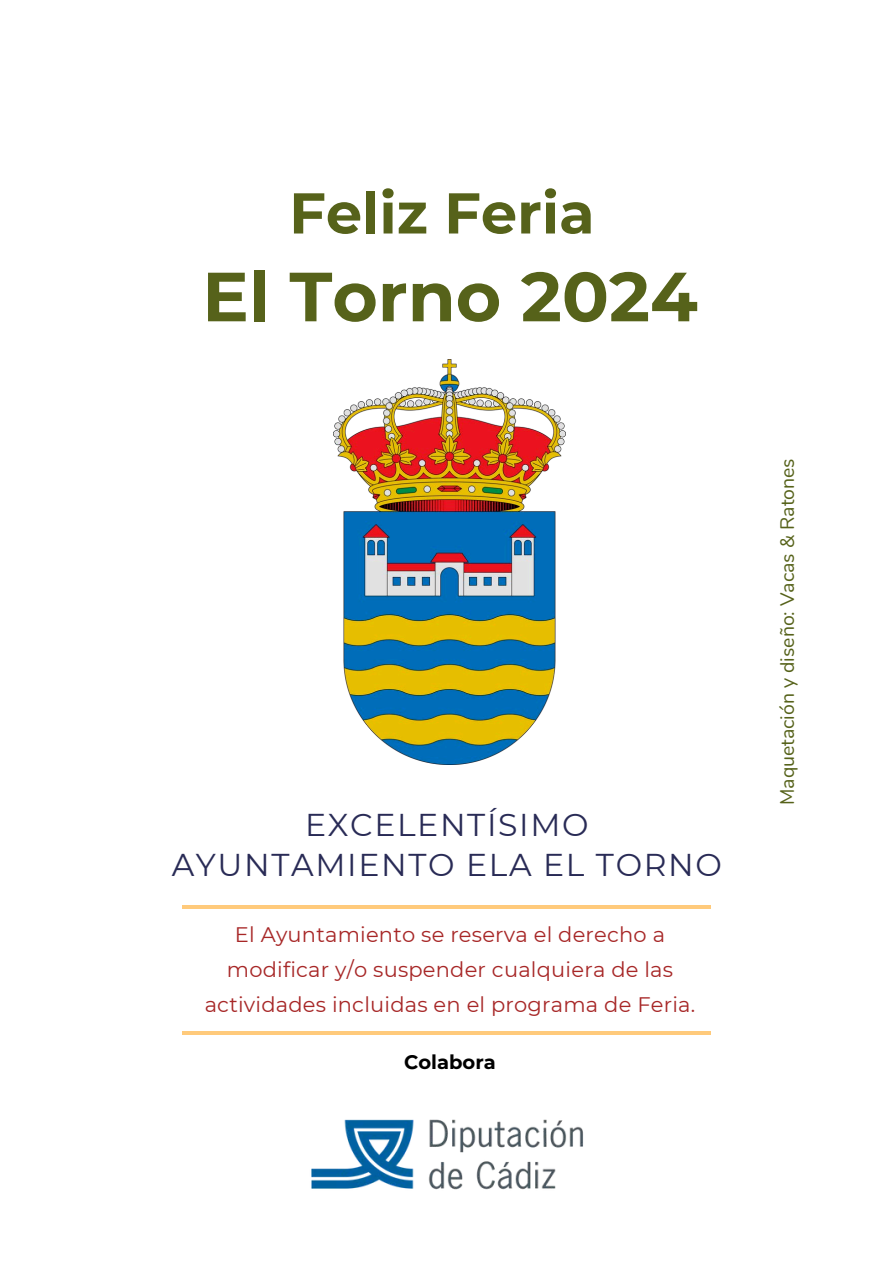
<style>
.page{position:relative;width:894px;height:1264px;background:#fff}
.page>*{position:absolute;margin:0;border:0;box-sizing:border-box;transform-origin:0 0}
.t1{font:700 69.45px "Montserrat";color:#56621a}
.t2{font:700 57.45px "Montserrat";color:#56621a}
.t3{font:31.5px/40.5px "Montserrat";letter-spacing:.05em;color:#292b56;text-align:center}
.t4{font:21px/34.8px "Montserrat";letter-spacing:.01em;color:#a72727;text-align:center}
.t5{font:19.5px "Nunito";color:#56621a}
.t6{font:700 19.5px "Montserrat";color:#000}
</style>
<div class="page">
<hr style="left:182px;top:905px;width:528px;height:3px;background:#ffca7b">
<hr style="left:182px;top:1031px;width:528px;height:4px;background:#ffca7b">
<img style="left:334px;top:359px;width:231px;height:405px">
<img style="left:311px;top:1119px;width:272px;height:71px">
<p class="t2" style="left:289px;top:178px;width:307px">Feliz Feria</p>
<p class="t1" style="left:202px;top:254px;width:497px">El Torno 2024</p>
<p class="t3" style="left:172px;top:804px;width:551px">EXCELENTÍSIMO<br>AYUNTAMIENTO ELA EL TORNO</p>
<h1 class="t4" style="left:205px;top:917px;width:492px">El Ayuntamiento se reserva el derecho a modificar y/o suspender cualquiera de las actividades incluidas en el programa de Feria.</h1>
<h3 class="t6" style="left:404px;top:1050px;width:93px">Colabora</h3>
<p class="t5" style="left:774px;top:805px;width:348px;rotate:-90deg">Maquetación y diseño: Vacas &amp; Ratones</p>
</div>
